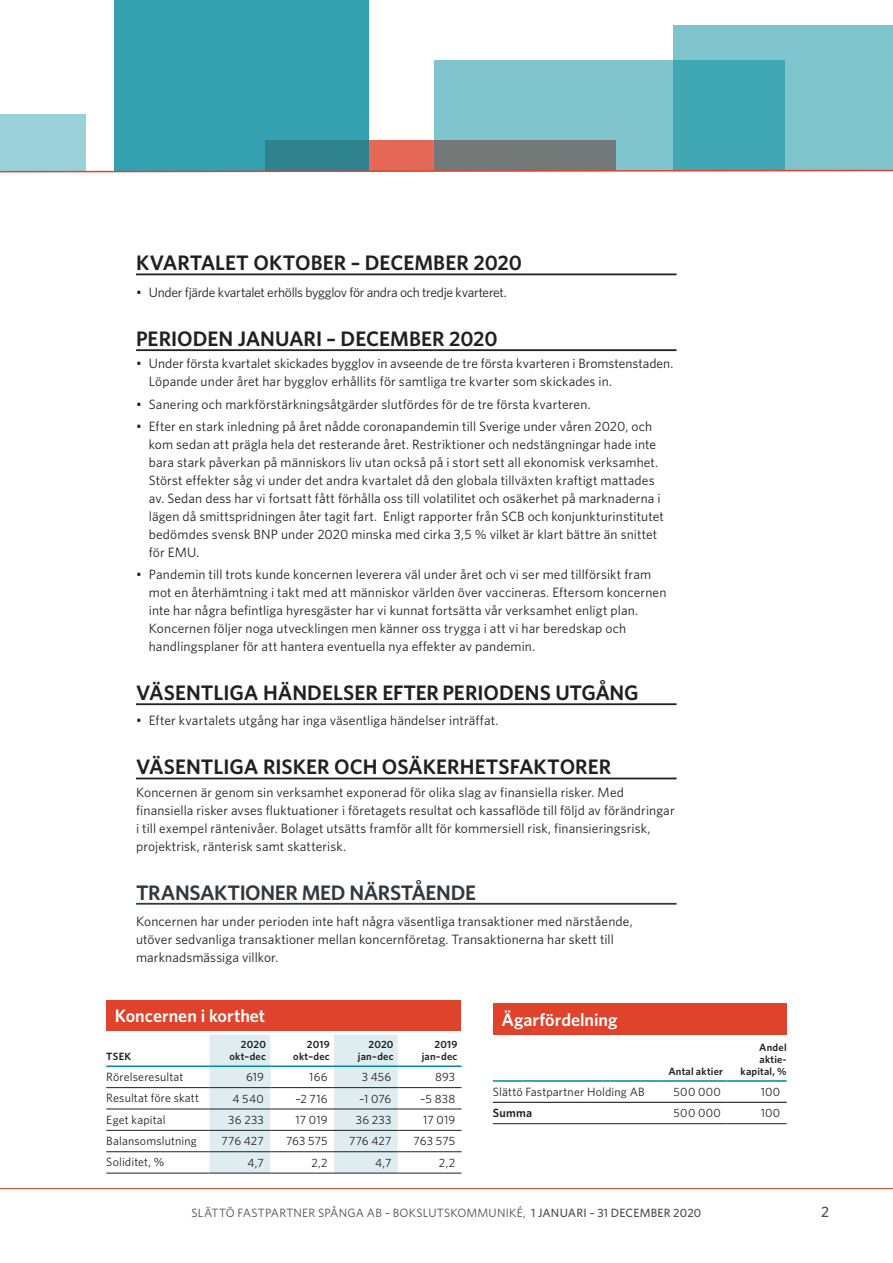
<style>
.page{position:relative;width:893px;height:1263px;background:#fff}
.page>*{position:absolute;margin:0;border:0;box-sizing:border-box;transform-origin:0 0}
.t1{font:600 21px "Whitney";color:#231f20}
.t2{font:600 21px "Whitney";letter-spacing:-.02em;color:#313940}
.t3{font:600 18px "Whitney";color:#fff}
.t4{font:500 15px "Whitney";color:#4b4c4d}
.t5{font:13.5px/18px "Whitney";letter-spacing:.01em;color:#231f20}
.t6{font:13.5px "Whitney";letter-spacing:-.02em;color:#231f20}
.t7{font:12px "Whitney";letter-spacing:.01em;color:#231f20}
.t8{font:12px "Whitney";letter-spacing:.015em;color:#4b4c4d}
.t9{font:600 12px "Whitney";letter-spacing:.015em;color:#231f20}
.t10{font:600 10.5px/12px "Whitney";letter-spacing:.02em;color:#231f20;text-align:right}
.s1{font-weight:500}
</style>
<div class="page">
<hr style="left:0;top:1188px;width:893px;height:1px;background:#e0432c">
<div style="left:265px;top:140px;width:350px;height:30px;background:#e66856"></div>
<div style="left:673px;top:25px;width:220px;height:145px;background:#80c4ce"></div>
<div style="left:0;top:114px;width:86px;height:56px;background:#9ad0d8"></div>
<div style="left:114px;top:0;width:255px;height:168px;background:#33a1b0"></div>
<svg style="left:434px;top:60px;width:351px;height:108px;background:#6ab0ba"></svg>
<svg style="left:0;top:168px;width:893px;height:5px"></svg>
<hr style="left:106px;top:1087px;width:103px;height:1px;background:#231f20">
<hr style="left:106px;top:1109px;width:103px;height:1px;background:#231f20">
<hr style="left:106px;top:1130px;width:103px;height:1px;background:#231f20">
<hr style="left:106px;top:1151px;width:103px;height:1px;background:#231f20">
<hr style="left:106px;top:1173px;width:103px;height:1px;background:#231f20">
<hr style="left:398px;top:1109px;width:64px;height:1px;background:#231f20">
<hr style="left:398px;top:1130px;width:64px;height:1px;background:#231f20">
<hr style="left:398px;top:1151px;width:64px;height:1px;background:#231f20">
<hr style="left:398px;top:1173px;width:64px;height:1px;background:#231f20">
<hr style="left:270px;top:1173px;width:64px;height:1px;background:#231f20">
<hr style="left:334px;top:1173px;width:64px;height:1px;background:#231f20">
<hr style="left:398px;top:1087px;width:64px;height:1px;background:#231f20">
<hr style="left:398px;top:1065px;width:64px;height:2px;background:#008a9d">
<svg style="left:209px;top:1035px;width:189px;height:138px"></svg>
<hr style="left:209px;top:1065px;width:61px;height:2px;background:#008a9d">
<hr style="left:270px;top:1065px;width:64px;height:2px;background:#008a9d">
<hr style="left:106px;top:1065px;width:103px;height:2px;background:#008a9d">
<hr style="left:209px;top:1087px;width:61px;height:1px;background:#231f20">
<hr style="left:209px;top:1109px;width:61px;height:1px;background:#231f20">
<hr style="left:209px;top:1130px;width:61px;height:1px;background:#231f20">
<hr style="left:209px;top:1151px;width:61px;height:1px;background:#231f20">
<hr style="left:209px;top:1173px;width:61px;height:1px;background:#231f20">
<div style="left:106px;top:1001px;width:354px;height:30px;background:#e0432c"></div>
<hr style="left:493px;top:1123px;width:166px;height:1px;background:#231f20">
<hr style="left:493px;top:1102px;width:166px;height:1px;background:#231f20">
<hr style="left:727px;top:1080px;width:60px;height:2px;background:#008a9d">
<hr style="left:659px;top:1123px;width:68px;height:1px;background:#231f20">
<hr style="left:727px;top:1123px;width:60px;height:1px;background:#231f20">
<hr style="left:659px;top:1102px;width:68px;height:1px;background:#231f20">
<hr style="left:727px;top:1102px;width:60px;height:1px;background:#231f20">
<hr style="left:493px;top:1080px;width:166px;height:2px;background:#008a9d">
<hr style="left:659px;top:1080px;width:68px;height:2px;background:#008a9d">
<div style="left:493px;top:1003px;width:294px;height:32px;background:#e0432c"></div>
<hr style="left:136px;top:273px;width:540px;height:2px;background:#231f20">
<hr style="left:136px;top:349px;width:540px;height:2px;background:#231f20">
<hr style="left:136px;top:703px;width:540px;height:2px;background:#231f20">
<hr style="left:136px;top:777px;width:540px;height:2px;background:#231f20">
<hr style="left:136px;top:903px;width:540px;height:2px;background:#313940">
<h1 class="t1" style="left:136px;top:250px;width:387px">KVARTALET OKTOBER – DECEMBER 2020</h1>
<p class="t6" style="left:136px;top:284px;width:372px">• Under fjärde kvartalet erhölls bygglov för andra och tredje kvarteret.</p>
<h1 class="t1" style="left:136px;top:326px;width:363px">PERIODEN JANUARI – DECEMBER 2020</h1>
<p class="t5" style="left:149px;top:354px;width:526px;text-indent:-13px">• Under första kvartalet skickades bygglov in avseende de tre första kvarteren i Bromstenstaden.<br>Löpande under året har bygglov erhållits för samtliga tre kvarter som skickades in.</p>
<p class="t5" style="left:136px;top:395px;width:456px">• Sanering och markförstärkningsåtgärder slutfördes för de tre första kvarteren.</p>
<p class="t5" style="left:149px;top:417px;width:517px;text-indent:-13px">• Efter en stark inledning på året nådde coronapandemin till Sverige under våren 2020, och kom sedan att prägla hela det resterande året. Restriktioner och nedstängningar hade inte bara stark påverkan på människors liv utan också på i stort sett all ekonomisk verksamhet.<br>Störst effekter såg vi under det andra kvartalet då den globala tillväxten kraftigt mattades av. Sedan dess har vi fortsatt fått förhålla oss till volatilitet och osäkerhet på marknaderna i lägen då smittspridningen åter tagit fart. Enligt rapporter från SCB och konjunkturinstitutet bedömdes svensk BNP under 2020 minska med cirka 3,5 % vilket är klart bättre än snittet för EMU.</p>
<p class="t5" style="left:149px;top:565px;width:519px;text-indent:-13px">• Pandemin till trots kunde koncernen leverera väl under året och vi ser med tillförsikt fram mot en återhämtning i takt med att människor världen över vaccineras. Eftersom koncernen inte har några befintliga hyresgäster har vi kunnat fortsätta vår verksamhet enligt plan.<br>Koncernen följer noga utvecklingen men känner oss trygga i att vi har beredskap och handlingsplaner för att hantera eventuella nya effekter av pandemin.</p>
<h1 class="t1" style="left:136px;top:680px;width:504px">VÄSENTLIGA HÄNDELSER EFTER PERIODENS UTGÅNG</h1>
<p class="t5" style="left:136px;top:711px;width:364px">• Efter kvartalets utgång har inga väsentliga händelser inträffat.</p>
<h1 class="t1" style="left:136px;top:754px;width:477px">VÄSENTLIGA RISKER OCH OSÄKERHETSFAKTORER</h1>
<p class="t5" style="left:136px;top:783px;width:540px">Koncernen är genom sin verksamhet exponerad för olika slag av finansiella risker. Med finansiella risker avses fluktuationer i företagets resultat och kassaflöde till följd av förändringar i till exempel räntenivåer. Bolaget utsätts framför allt för kommersiell risk, finansieringsrisk, projektrisk, ränterisk samt skatterisk.</p>
<h1 class="t2" style="left:136px;top:880px;width:341px">TRANSAKTIONER MED NÄRSTÅENDE</h1>
<p class="t5" style="left:136px;top:912px;width:498px">Koncernen har under perioden inte haft några väsentliga transaktioner med närstående, utöver sedvanliga transaktioner mellan koncernföretag. Transaktionerna har skett till marknadsmässiga villkor.</p>
<h2 class="t3" style="left:115px;top:1005px;width:152px">Koncernen i korthet</h2>
<p class="t10" style="left:106px;top:1050px;width:26px">TSEK</p>
<p class="t10" style="left:230px;top:1038px;width:38px">2020 okt–dec</p>
<p class="t10" style="left:293px;top:1038px;width:38px">2019 okt–dec</p>
<p class="t10" style="left:358px;top:1038px;width:37px">2020 jan–dec</p>
<p class="t10" style="left:422px;top:1038px;width:37px">2019 jan–dec</p>
<p class="t7" style="left:106px;top:1069px;width:79px">Rörelseresultat</p>
<p class="t7" style="left:246px;top:1070px;width:19px">619</p>
<p class="t7" style="left:309px;top:1070px;width:20px">166</p>
<p class="t7" style="left:362px;top:1070px;width:31px">3 456</p>
<p class="t7" style="left:435px;top:1070px;width:22px">893</p>
<p class="t7" style="left:106px;top:1091px;width:94px">Resultat före skatt</p>
<p class="t7" style="left:232px;top:1091px;width:33px">4 540</p>
<p class="t7" style="left:295px;top:1091px;width:34px">–2 716</p>
<p class="t7" style="left:359px;top:1091px;width:34px">–1 076</p>
<p class="t7" style="left:420px;top:1091px;width:37px">–5 838</p>
<p class="t7" style="left:106px;top:1112px;width:61px">Eget kapital</p>
<p class="t7" style="left:228px;top:1113px;width:37px">36 233</p>
<p class="t7" style="left:295px;top:1113px;width:34px">17 019</p>
<p class="t7" style="left:356px;top:1113px;width:37px">36 233</p>
<p class="t7" style="left:423px;top:1113px;width:34px">17 019</p>
<p class="t7" style="left:106px;top:1134px;width:92px">Balansomslutning</p>
<p class="t7" style="left:222px;top:1134px;width:44px">776 427</p>
<p class="t7" style="left:286px;top:1134px;width:43px">763 575</p>
<p class="t7" style="left:349px;top:1134px;width:44px">776 427</p>
<p class="t7" style="left:414px;top:1134px;width:43px">763 575</p>
<p class="t7" style="left:106px;top:1155px;width:60px">Soliditet, %</p>
<p class="t7" style="left:247px;top:1155px;width:18px">4,7</p>
<p class="t7" style="left:311px;top:1155px;width:18px">2,2</p>
<p class="t7" style="left:375px;top:1155px;width:18px">4,7</p>
<p class="t7" style="left:439px;top:1155px;width:18px">2,2</p>
<h2 class="t3" style="left:501px;top:1009px;width:117px">Ägarfördelning</h2>
<p class="t10" style="left:668px;top:1065px;width:56px">Antal aktier</p>
<p class="t10" style="left:741px;top:1041px;width:48px">Andel aktie&shy;kapital, %</p>
<p class="t7" style="left:493px;top:1084px;width:153px">Slättö Fastpartner Holding AB</p>
<p class="t7" style="left:674px;top:1085px;width:49px">500 000</p>
<p class="t7" style="left:761px;top:1085px;width:21px">100</p>
<p class="t9" style="left:493px;top:1105px;width:41px">Summa</p>
<p class="t7" style="left:674px;top:1106px;width:49px">500 000</p>
<p class="t7" style="left:761px;top:1106px;width:21px">100</p>
<p class="t8" style="left:192px;top:1206px;width:511px">SLÄTTÖ FASTPARTNER SPÅNGA AB – BOKSLUTSKOMMUNIKÉ, <span class="s1">1 JANUARI – 31 DECEMBER 2020</span></p>
<p class="t4" style="left:821px;top:1203px;width:10px">2</p>
</div>
